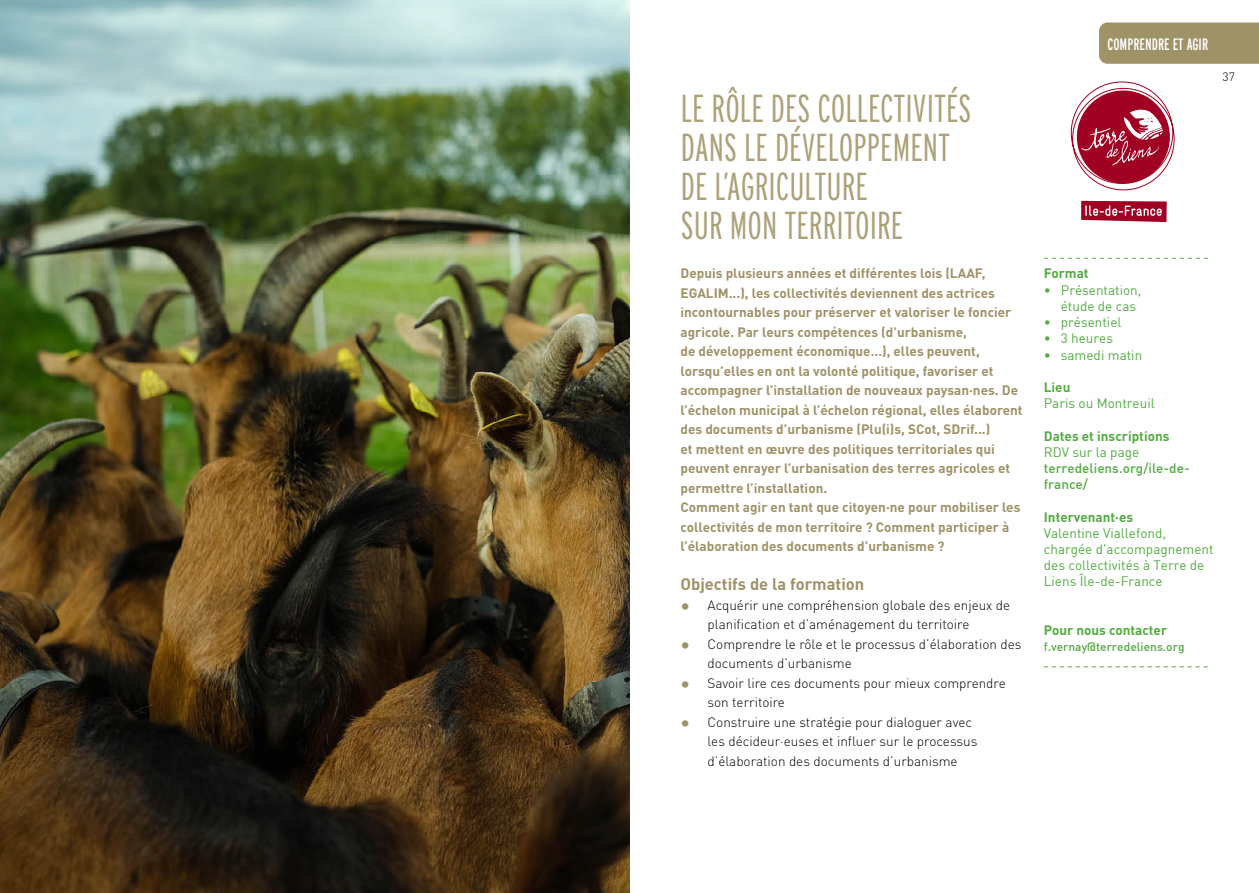
<style>
.page{position:relative;width:1259px;height:893px;background:#fff}
.page>*{position:absolute;margin:0;border:0;box-sizing:border-box;transform-origin:0 0}
.t1{font:300 39px/39px "Interstate Compressed";color:#ada179}
.t2{font:16.5px "DIN Bold";color:#9f9267}
.t3{font:16.5px "Interstate Compressed";color:#fff}
.t4{font:700 13.5px/19.5px "DINOT";color:#9f9267}
.t5{font:300 13.5px/19.5px "DINOT";color:#000}
.t6{font:13.5px/16.2px "DIN";color:#54ab43}
.t7{font:700 13.5px "DINOT";color:#54ab43}
.t8{font:500 13.5px/16.2px "DIN";color:#54ab43}
.t9{font:500 12px "DIN";color:#54ab43}
.t10{font:300 12px "DINOT";color:#000}
.s1{font-family:"DIN Bold";font-weight:400;font-size:19.5px;color:#9f9267}
</style>
<div class="page">
<div style="left:1099px;top:22px;width:160px;height:42px;background:#9f9267"></div>
<svg style="left:1044px;top:258px;width:164px;height:1px"></svg>
<svg style="left:1071px;top:82px;width:103px;height:109px"></svg>
<svg style="left:1081px;top:201px;width:85px;height:21px;background:#b2334e"></svg>
<svg style="left:1043px;top:666px;width:164px;height:1px"></svg>
<img style="left:0;top:0;width:629px;height:893px">
<h1 class="t1" style="left:681px;top:89px;width:292px">LE RÔLE DES COLLECTIVITÉS<br>DANS LE DÉVELOPPEMENT<br>DE L’AGRICULTURE<br>SUR MON TERRITOIRE</h1>
<p class="t4" style="left:680px;top:263px;width:344px">Depuis plusieurs années et différentes lois (LAAF, EGALIM...), les collectivités deviennent des actrices incontournables pour préserver et valoriser le foncier agricole. Par leurs compétences (d’urbanisme,<br>de développement économique…), elles peuvent, lorsqu’elles en ont la volonté politique, favoriser et accompagner l’installation de nouveaux paysan·nes. De l’échelon municipal à l’échelon régional, elles élaborent des documents d’urbanisme (Plu(i)s, SCot, SDrif...)<br>et mettent en œuvre des politiques territoriales qui peuvent enrayer l’urbanisation des terres agricoles et permettre l’installation.<br>Comment agir en tant que citoyen·ne pour mobiliser les collectivités de mon territoire ? Comment participer à l’élaboration des documents d’urbanisme ?</p>
<p class="t2" style="left:680px;top:574px;width:185px">Objectifs de la formation</p>
<p class="t5" style="left:707px;top:595px;width:304px;text-indent:-27px"><span class="s1">•</span> Acquérir une compréhension globale des enjeux de planification et d’aménagement du territoire</p>
<p class="t5" style="left:707px;top:634px;width:315px;text-indent:-27px"><span class="s1">•</span> Comprendre le rôle et le processus d’élaboration des documents d’urbanisme</p>
<p class="t5" style="left:707px;top:673px;width:300px;text-indent:-27px"><span class="s1">•</span> Savoir lire ces documents pour mieux comprendre son territoire</p>
<p class="t5" style="left:707px;top:712px;width:271px;text-indent:-27px"><span class="s1">•</span> Construire une stratégie pour dialoguer avec les décideur·euses et influer sur le processus d’élaboration des documents d’urbanisme</p>
<p class="t3" style="left:1107px;top:35px;width:102px">COMPRENDRE ET AGIR</p>
<p class="t10" style="left:1222px;top:69px;width:14px">37</p>
<p class="t7" style="left:1043px;top:265px;width:46px">Format</p>
<p class="t6" style="left:1060px;top:281px;width:82px;text-indent:-17px">• Présentation, étude de cas</p>
<p class="t6" style="left:1043px;top:314px;width:79px">• présentiel</p>
<p class="t6" style="left:1043px;top:330px;width:71px">• 3 heures</p>
<p class="t6" style="left:1043px;top:346px;width:100px">• samedi matin</p>
<p class="t7" style="left:1043px;top:378px;width:28px">Lieu</p>
<p class="t6" style="left:1043px;top:395px;width:112px">Paris ou Montreuil</p>
<p class="t7" style="left:1043px;top:427px;width:127px">Dates et inscriptions</p>
<p class="t6" style="left:1043px;top:443px;width:97px">RDV sur la page</p>
<p class="t8" style="left:1043px;top:459px;width:147px">terredeliens.org/ile-de&shy;france/</p>
<p class="t7" style="left:1043px;top:508px;width:91px">Intervenant·es</p>
<p class="t6" style="left:1043px;top:524px;width:171px">Valentine Viallefond, chargée d'accompagnement des collectivités à Terre de<br>Liens Île-de-France</p>
<p class="t7" style="left:1043px;top:621px;width:125px">Pour nous contacter</p>
<p class="t9" style="left:1043px;top:639px;width:142px">f.vernay@terredeliens.org</p>
</div>
